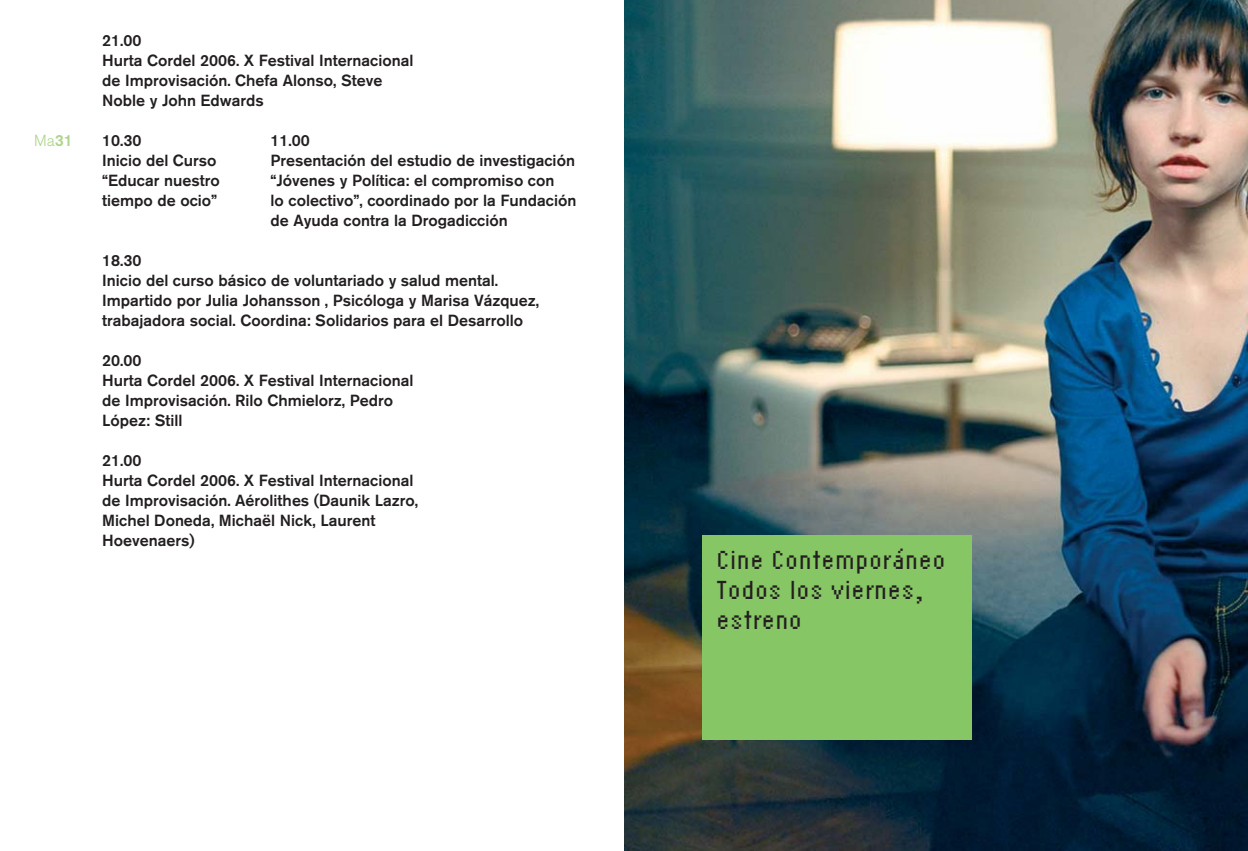
<style>
.page{position:relative;width:1248px;height:851px;background:#fff}
.page>*{position:absolute;margin:0;border:0;box-sizing:border-box;transform-origin:0 0}
.t1{font:24px/30px "Ignifuga";color:#231f20}
.t2{font:500 16px/20px "Akzidenz Grotesk BQ";color:#231f20}
.t3{font:300 16px "Akzidenz Grotesk BQ";color:#add58a}
.s1{font-weight:500}
</style>
<div class="page">
<img style="left:624px;top:0;width:623px;height:850px">
<div style="left:702px;top:535px;width:269px;height:204px;background:#86c665"></div>
<p class="t3" style="left:34px;top:134px;width:40px">Ma<span class="s1">31</span></p>
<p class="t2" style="left:102px;top:31px;width:313px">21.00<br>Hurta Cordel 2006. X Festival Internacional de Improvisación. Chefa Alonso, Steve<br>Noble y John Edwards</p>
<p class="t2" style="left:102px;top:131px;width:119px">10.30<br>Inicio del Curso “Educar nuestro tiempo de ocio”</p>
<p class="t2" style="left:270px;top:131px;width:307px">11.00<br>Presentación del estudio de investigación “Jóvenes y Política: el compromiso con<br>lo colectivo”, coordinado por la Fundación de Ayuda contra la Drogadicción</p>
<p class="t2" style="left:102px;top:251px;width:438px">18.30<br>Inicio del curso básico de voluntariado y salud mental.<br>Impartido por Julia Johansson , Psicóloga y Marisa Vázquez, trabajadora social. Coordina: Solidarios para el Desarrollo</p>
<p class="t2" style="left:102px;top:351px;width:313px">20.00<br>Hurta Cordel 2006. X Festival Internacional de Improvisación. Rilo Chmielorz, Pedro<br>López: Still</p>
<p class="t2" style="left:102px;top:451px;width:317px">21.00<br>Hurta Cordel 2006. X Festival Internacional de Improvisación. Aérolithes (Daunik Lazro,<br>Michel Doneda, Michaël Nick, Laurent<br>Hoevenaers)</p>
<h1 class="t1" style="left:716px;top:547px;width:231px">Cine Contemporáneo<br>Todos los viernes, estreno</h1>
</div>
